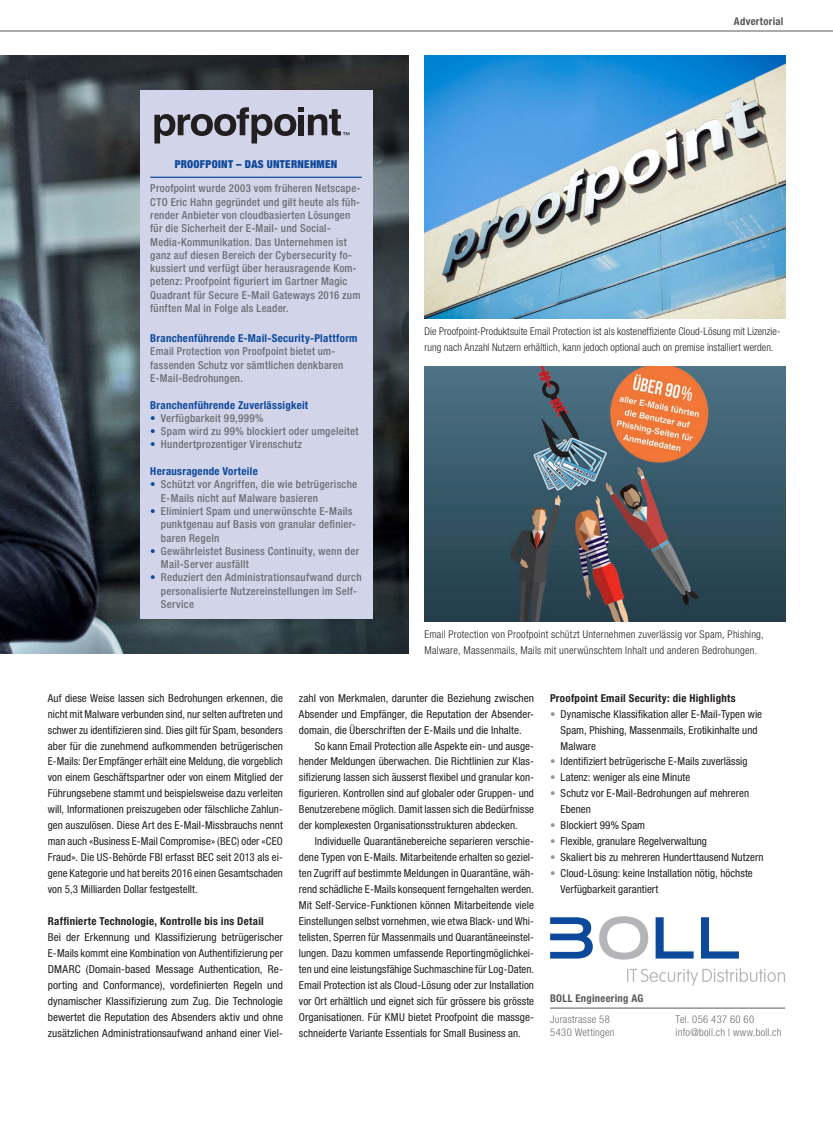
<style>
.page{position:relative;width:833px;height:1134px;background:#fff}
.page>*{position:absolute;margin:0;border:0;box-sizing:border-box;transform-origin:0 0}
.t1{font:condensed 11px/16px "Helvetica Neue LT Std";letter-spacing:.005em;color:#231f20;text-align:justify}
.t2{font:500 condensed 11px/13.2px "Helvetica Neue LT Std";letter-spacing:.025em;color:#6c6d70}
.t3{font:700 condensed 11px "Helvetica Neue LT Std";letter-spacing:.025em;color:#0d499a}
.t4{font:700 condensed 11px "Helvetica Neue LT Std";letter-spacing:.025em;color:#231f20}
.t5{font:900 condensed 11px "Helvetica Neue LT Std";letter-spacing:.025em;color:#0d499a}
.t6{font:300 condensed 10.62px/16px "Helvetica Neue LT Std";letter-spacing:.015em;color:#231f20}
.t7{font:300 condensed 10.62px/12.9px "Helvetica Neue LT Std";letter-spacing:.025em;color:#6c6d70}
.t8{font:700 condensed 10.62px "Helvetica Neue LT Std";letter-spacing:.025em;color:#57585a}
.s1{font-weight:700;color:#0d499a}
.s2{color:#939598}
</style>
<div class="page">
<img style="left:0;top:55px;width:408px;height:599px">
<svg style="left:599px;top:916px;width:49px;height:43px"></svg>
<svg style="left:655px;top:917px;width:38px;height:41px"></svg>
<svg style="left:701px;top:917px;width:38px;height:41px"></svg>
<svg style="left:550px;top:917px;width:43px;height:41px"></svg>
<svg style="left:627px;top:968px;width:158px;height:18px"></svg>
<hr style="left:550px;top:1008px;width:235px;height:1px;background:#57585a">
<img style="left:424px;top:55px;width:361px;height:264px">
<img style="left:424px;top:367px;width:361px;height:255px">
<hr style="left:0;top:31px;width:833px;height:1px;background:#57585a">
<div style="left:140px;top:91px;width:232px;height:527px;background:#d2d5ea"></div>
<hr style="left:150px;top:177px;width:212px;height:1px;background:#0d499a">
<svg style="left:154px;top:107px;width:195px;height:37px"></svg>
<p class="t5" style="left:175px;top:157px;width:164px">PROOFPOINT – DAS UNTERNEHMEN</p>
<p class="t2" style="left:150px;top:182px;width:212px">Proofpoint wurde 2003 vom früheren Netscape-CTO Eric Hahn gegründet und gilt heute als füh&shy;render Anbieter von cloudbasierten Lösungen für die Sicherheit der E-Mail- und Social-Media-Kommunikation. Das Unternehmen ist ganz auf diesen Bereich der Cybersecurity fo&shy;kussiert und verfügt über herausragende Kom&shy;petenz: Proofpoint figuriert im Gartner Magic Quadrant für Secure E-Mail Gateways 2016 zum fünften Mal in Folge als Leader.</p>
<p class="t3" style="left:150px;top:332px;width:209px">Branchenführende E-Mail-Security-Plattform</p>
<p class="t2" style="left:150px;top:345px;width:194px">Email Protection von Proofpoint bietet um&shy;fassenden Schutz vor sämtlichen denkbaren<br>E-Mail-Bedrohungen.</p>
<p class="t3" style="left:150px;top:398px;width:159px">Branchenführende Zuverlässigkeit</p>
<p class="t2" style="left:150px;top:411px;width:115px"><span class="s1">•</span> Verfügbarkeit 99,999%</p>
<p class="t2" style="left:150px;top:424px;width:210px"><span class="s1">•</span> Spam wird zu 99% blockiert oder umgeleitet</p>
<p class="t2" style="left:150px;top:438px;width:153px"><span class="s1">•</span> Hundertprozentiger Virenschutz</p>
<p class="t3" style="left:150px;top:464px;width:109px">Herausragende Vorteile</p>
<p class="t2" style="left:161px;top:478px;width:198px;text-indent:-11px"><span class="s1">•</span> Schützt vor Angriffen, die wie betrügerische<br>E-Mails nicht auf Malware basieren</p>
<p class="t2" style="left:161px;top:504px;width:196px;text-indent:-11px"><span class="s1">•</span> Eliminiert Spam und unerwünschte E-Mails punktgenau auf Basis von granular definier&shy;baren Regeln</p>
<p class="t2" style="left:161px;top:544px;width:200px;text-indent:-11px"><span class="s1">•</span> Gewährleistet Business Continuity, wenn der<br>Mail-Server ausfällt</p>
<p class="t2" style="left:161px;top:571px;width:202px;text-indent:-11px"><span class="s1">•</span> Reduziert den Administrationsaufwand durch personalisierte Nutzereinstellungen im Self-<br>Service</p>
<p class="t8" style="left:734px;top:15px;width:51px">Advertorial</p>
<p class="t6" style="left:424px;top:323px;width:357px">Die Proofpoint-Produktsuite Email Protection ist als kosteneffiziente Cloud-Lösung mit Lizenzie&shy;rung nach Anzahl Nutzern erhältlich, kann jedoch optional auch on premise installiert werden.</p>
<p class="t6" style="left:424px;top:626px;width:341px">Email Protection von Proofpoint schützt Unternehmen zuverlässig vor Spam, Phishing,<br>Malware, Massenmails, Mails mit unerwünschtem Inhalt und anderen Bedrohungen.</p>
<p class="t1" style="left:48px;top:690px;width:237px">Auf diese Weise lassen sich Bedrohungen erkennen, die nicht mit Malware verbunden sind, nur selten auftreten und schwer zu identifizieren sind. Dies gilt für Spam, besonders aber für die zunehmend aufkommenden betrügerischen E-Mails: Der Empfänger erhält eine Meldung, die vorgeblich von einem Geschäftspartner oder von einem Mitglied der Führungsebene stammt und beispielsweise dazu verleiten will, Informationen preiszugeben oder fälschliche Zahlun&shy;gen auszulösen. Diese Art des E-Mail-Missbrauchs nennt man auch «Business E-Mail Compromise» (BEC) oder «CEO Fraud». Die US-Behörde FBI erfasst BEC seit 2013 als ei&shy;gene Kategorie und hat bereits 2016 einen Gesamtschaden von 5,3 Milliarden Dollar festgestellt.</p>
<p class="t4" style="left:48px;top:914px;width:217px">Raffinierte Technologie, Kontrolle bis ins Detail</p>
<p class="t1" style="left:48px;top:929px;width:237px">Bei der Erkennung und Klassifizierung betrügerischer E-Mails kommt eine Kombination von Authentifizierung per DMARC (Domain-based Message Authentication, Re&shy;porting and Conformance), vordefinierten Regeln und dynamischer Klassifizierung zum Zug. Die Technologie bewertet die Reputation des Absenders aktiv und ohne zusätzlichen Administrationsaufwand anhand einer Viel-</p>
<p class="t1" style="left:299px;top:690px;width:237px">zahl von Merkmalen, darunter die Beziehung zwischen Absender und Empfänger, die Reputation der Absender&shy;domain, die Überschriften der E-Mails und die Inhalte.</p>
<p class="t1" style="left:299px;top:737px;width:237px;text-indent:16px">So kann Email Protection alle Aspekte ein- und ausge&shy;hender Meldungen überwachen. Die Richtlinien zur Klas&shy;sifizierung lassen sich äusserst flexibel und granular kon&shy;figurieren. Kontrollen sind auf globaler oder Gruppen- und Benutzerebene möglich. Damit lassen sich die Bedürfnisse der komplexesten Organisationsstrukturen abdecken.</p>
<p class="t1" style="left:299px;top:833px;width:237px;text-indent:16px">Individuelle Quarantänebereiche separieren verschie&shy;dene Typen von E-Mails. Mitarbeitende erhalten so geziel&shy;ten Zugriff auf bestimmte Meldungen in Quarantäne, wäh&shy;rend schädliche E-Mails konsequent ferngehalten werden.<br>Mit Self-Service-Funktionen können Mitarbeitende viele Einstellungen selbst vornehmen, wie etwa Black- und Whi&shy;telisten, Sperren für Massenmails und Quarantäneeinstel&shy;lungen. Dazu kommen umfassende Reportingmöglichkei&shy;ten und eine leistungsfähige Suchmaschine für Log-Daten.<br>Email Protection ist als Cloud-Lösung oder zur Installation vor Ort erhältlich und eignet sich für grössere bis grösste Organisationen. Für KMU bietet Proofpoint die massge&shy;schneiderte Variante Essentials for Small Business an.</p>
<p class="t4" style="left:550px;top:691px;width:187px">Proofpoint Email Security: die Highlights</p>
<p class="t1" style="left:560px;top:706px;width:203px;text-align:left;text-indent:-11px"><span class="s2">•</span> Dynamische Klassifikation aller E-Mail-Typen wie<br>Spam, Phishing, Massenmails, Erotikinhalte und<br>Malware</p>
<p class="t1" style="left:550px;top:753px;width:199px"><span class="s2">•</span> Identifiziert betrügerische E-Mails zuverlässig</p>
<p class="t1" style="left:550px;top:769px;width:142px"><span class="s2">•</span> Latenz: weniger als eine Minute</p>
<p class="t1" style="left:560px;top:785px;width:190px;text-indent:-11px"><span class="s2">•</span> Schutz vor E-Mail-Bedrohungen auf mehreren<br>Ebenen</p>
<p class="t1" style="left:550px;top:817px;width:97px"><span class="s2">•</span> Blockiert 99% Spam</p>
<p class="t1" style="left:550px;top:833px;width:158px"><span class="s2">•</span> Flexible, granulare Regelverwaltung</p>
<p class="t1" style="left:550px;top:849px;width:215px"><span class="s2">•</span> Skaliert bis zu mehreren Hunderttausend Nutzern</p>
<p class="t1" style="left:560px;top:865px;width:194px;text-indent:-11px"><span class="s2">•</span> Cloud-Lösung: keine Installation nötig, höchste<br>Verfügbarkeit garantiert</p>
<p class="t8" style="left:550px;top:992px;width:95px">BOLL Engineering AG</p>
<p class="t7" style="left:550px;top:1013px;width:66px">Jurastrasse 58<br>5430 Wettingen</p>
<p class="t7" style="left:675px;top:1013px;width:107px">Tel. 056 437 60 60 info@boll.ch | www.boll.ch</p>
</div>
